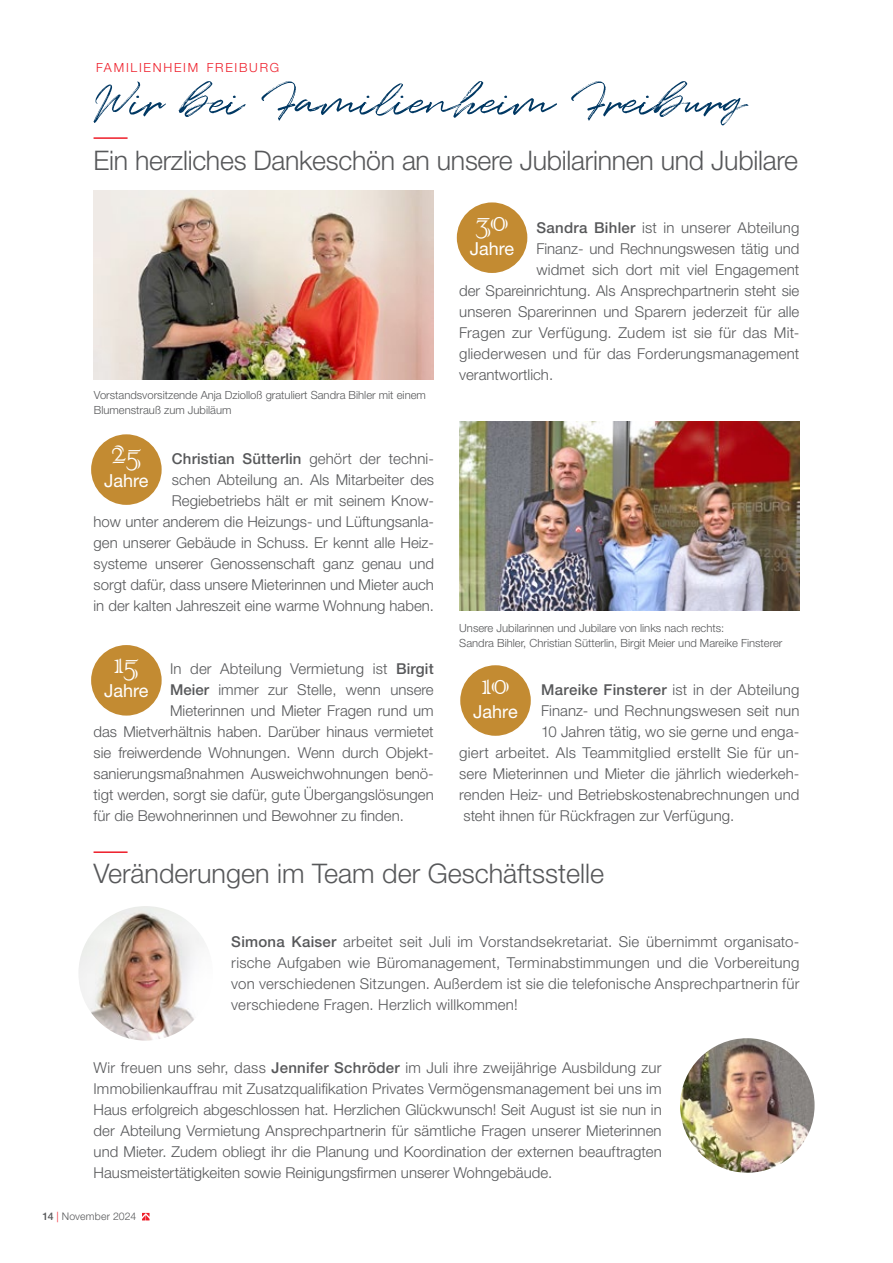
<style>
.page{position:relative;width:893px;height:1263px;background:#fff}
.page>*{position:absolute;margin:0;border:0;box-sizing:border-box;transform-origin:0 0}
.t1{font:37.65px "Colonna";letter-spacing:-.02em;color:#fff}
.t2{font:300 27px "Helvetica Neue LT Std";letter-spacing:-.01em;color:#57585a}
.t3{font:18px "Helvetica Neue LT Std";letter-spacing:-.005em;color:#fff}
.t4{font:300 15px/21px "Helvetica Neue LT Std";color:#57585a;text-align:justify}
.t5{font:300 12.6px "Helvetica Neue LT Std";letter-spacing:.14em;color:#ee1c28}
.t6{font:300 11.25px/15px "Helvetica Neue LT Std";color:#57585a}
.t7{font:300 10.5px "Helvetica Neue LT Std";letter-spacing:.015em;color:#57585a}
.s1{font-weight:500}
.s2{color:#ee1c28}
</style>
<div class="page">
<svg style="left:142px;top:1213px;width:8px;height:7px"></svg>
<img style="left:94px;top:191px;width:340px;height:189px">
<div style="left:90px;top:433px;width:73px;height:73px;background:#c38b32;border-radius:50%"></div>
<div style="left:89px;top:432px;width:74px;height:75px;border:2px solid #fff;border-radius:50%"></div>
<div style="left:90px;top:644px;width:73px;height:72px;background:#c38b32;border-radius:50%"></div>
<div style="left:89px;top:643px;width:74px;height:74px;border:2px solid #fff;border-radius:50%"></div>
<hr style="left:94px;top:137px;width:34px;height:2px;background:#ee1c28">
<svg style="left:94px;top:81px;width:654px;height:45px"></svg>
<img style="left:459px;top:422px;width:340px;height:188px">
<hr style="left:94px;top:851px;width:34px;height:2px;background:#ee1c28">
<img style="left:78px;top:906px;width:135px;height:134px;border-radius:67px">
<img style="left:680px;top:1038px;width:135px;height:135px;border-radius:67px">
<div style="left:456px;top:202px;width:72px;height:72px;background:#c38b32;border-radius:50%"></div>
<div style="left:455px;top:201px;width:74px;height:74px;border:2px solid #fff;border-radius:50%"></div>
<div style="left:459px;top:664px;width:73px;height:73px;background:#c38b32;border-radius:50%"></div>
<div style="left:458px;top:663px;width:75px;height:75px;border:2px solid #fff;border-radius:50%"></div>
<p class="t5" style="left:96px;top:60px;width:185px">FAMILIENHEIM FREIBURG</p>
<h2 class="t2" style="left:94px;top:144px;width:706px">Ein herzliches Dankeschön an unsere Jubilarinnen und Jubilare</h2>
<p class="t6" style="left:94px;top:388px;width:333px">Vorstandsvorsitzende Anja Dziolloß gratuliert Sandra Bihler mit einem<br>Blumenstrauß zum Jubiläum</p>
<h1 class="t1" style="left:111px;top:428px;width:31px">25</h1>
<p class="t3" style="left:104px;top:469px;width:46px">Jahre</p>
<p class="t4" style="left:94px;top:447px;width:342px;text-align:right"><span class="s1">Christian Sütterlin</span> gehört der techni-<br>schen Abteilung an. Als Mitarbeiter des Regiebetriebs hält er mit seinem Know-<br>how unter anderem die Heizungs- und Lüftungsanla&shy;gen unserer Gebäude in Schuss. Er kennt alle Heiz&shy;systeme unserer Genossenschaft ganz genau und sorgt dafür, dass unsere Mieterinnen und Mieter auch in der kalten Jahreszeit eine warme Wohnung haben.</p>
<h1 class="t1" style="left:114px;top:639px;width:26px">15</h1>
<p class="t3" style="left:104px;top:680px;width:46px">Jahre</p>
<p class="t4" style="left:170px;top:657px;width:265px">In der Abteilung Vermietung ist <span class="s1">Birgit</span></p>
<p class="t4" style="left:170px;top:678px;width:265px"><span class="s1">Meier</span> immer zur Stelle, wenn unsere</p>
<p class="t4" style="left:170px;top:699px;width:265px">Mieterinnen und Mieter Fragen rund um</p>
<p class="t4" style="left:94px;top:720px;width:342px">das Mietverhältnis haben. Darüber hinaus vermietet</p>
<p class="t4" style="left:94px;top:741px;width:342px">sie freiwerdende Wohnungen. Wenn durch Objekt-</p>
<p class="t4" style="left:94px;top:762px;width:342px">sanierungsmaßnahmen Ausweichwohnungen benö-</p>
<p class="t4" style="left:94px;top:783px;width:342px">tigt werden, sorgt sie dafür, gute Übergangslösungen</p>
<p class="t4" style="left:94px;top:804px;width:312px">für die Bewohnerinnen und Bewohner zu finden.</p>
<h1 class="t1" style="left:475px;top:196px;width:35px">30</h1>
<p class="t3" style="left:470px;top:238px;width:46px">Jahre</p>
<p class="t4" style="left:536px;top:216px;width:265px"><span class="s1">Sandra Bihler</span> ist in unserer Abteilung</p>
<p class="t4" style="left:536px;top:237px;width:265px">Finanz- und Rechnungswesen tätig und</p>
<p class="t4" style="left:536px;top:258px;width:265px">widmet sich dort mit viel Engagement</p>
<p class="t4" style="left:459px;top:279px;width:342px">der Spareinrichtung. Als Ansprechpartnerin steht sie</p>
<p class="t4" style="left:459px;top:300px;width:342px">unseren Sparerinnen und Sparern jederzeit für alle</p>
<p class="t4" style="left:459px;top:321px;width:342px">Fragen zur Verfügung. Zudem ist sie für das Mit-</p>
<p class="t4" style="left:459px;top:342px;width:342px">gliederwesen und für das Forderungsmanagement</p>
<p class="t4" style="left:459px;top:363px;width:95px">verantwortlich.</p>
<p class="t6" style="left:459px;top:620px;width:325px">Unsere Jubilarinnen und Jubilare von links nach rechts:<br>Sandra Bihler, Christian Sütterlin, Birgit Meier und Mareike Finsterer</p>
<h1 class="t1" style="left:481px;top:659px;width:30px">10</h1>
<p class="t3" style="left:473px;top:700px;width:46px">Jahre</p>
<p class="t4" style="left:541px;top:678px;width:260px"><span class="s1">Mareike Finsterer</span> ist in der Abteilung</p>
<p class="t4" style="left:541px;top:699px;width:260px">Finanz- und Rechnungswesen seit nun</p>
<p class="t4" style="left:541px;top:720px;width:260px">10 Jahren tätig, wo sie gerne und enga-</p>
<p class="t4" style="left:459px;top:741px;width:342px">giert arbeitet. Als Teammitglied erstellt Sie für un-</p>
<p class="t4" style="left:459px;top:762px;width:342px">sere Mieterinnen und Mieter die jährlich wiederkeh-</p>
<p class="t4" style="left:459px;top:783px;width:342px">renden Heiz- und Betriebskostenabrechnungen und</p>
<p class="t4" style="left:463px;top:804px;width:272px">steht ihnen für Rückfragen zur Verfügung.</p>
<h2 class="t2" style="left:94px;top:857px;width:512px">Veränderungen im Team der Geschäftsstelle</h2>
<p class="t4" style="left:231px;top:930px;width:570px"><span class="s1">Simona Kaiser</span> arbeitet seit Juli im Vorstandsekretariat. Sie übernimmt organisato&shy;rische Aufgaben wie Büromanagement, Terminabstimmungen und die Vorbereitung von verschiedenen Sitzungen. Außerdem ist sie die telefonische Ansprechpartnerin für verschiedene Fragen. Herzlich willkommen!</p>
<p class="t4" style="left:94px;top:1056px;width:570px">Wir freuen uns sehr, dass <span class="s1">Jennifer Schröder</span> im Juli ihre zweijährige Ausbildung zur Immobilienkauffrau mit Zusatzqualifikation Privates Vermögensmanagement bei uns im Haus erfolgreich abgeschlossen hat. Herzlichen Glückwunsch! Seit August ist sie nun in der Abteilung Vermietung Ansprechpartnerin für sämtliche Fragen unserer Mieterinnen und Mieter. Zudem obliegt ihr die Planung und Koordination der externen beauftragten Hausmeistertätigkeiten sowie Reinigungsfirmen unserer Wohngebäude.</p>
<p class="t7" style="left:43px;top:1210px;width:95px"><span class="s1">14</span> <span class="s2">|</span> November 2024</p>
</div>
